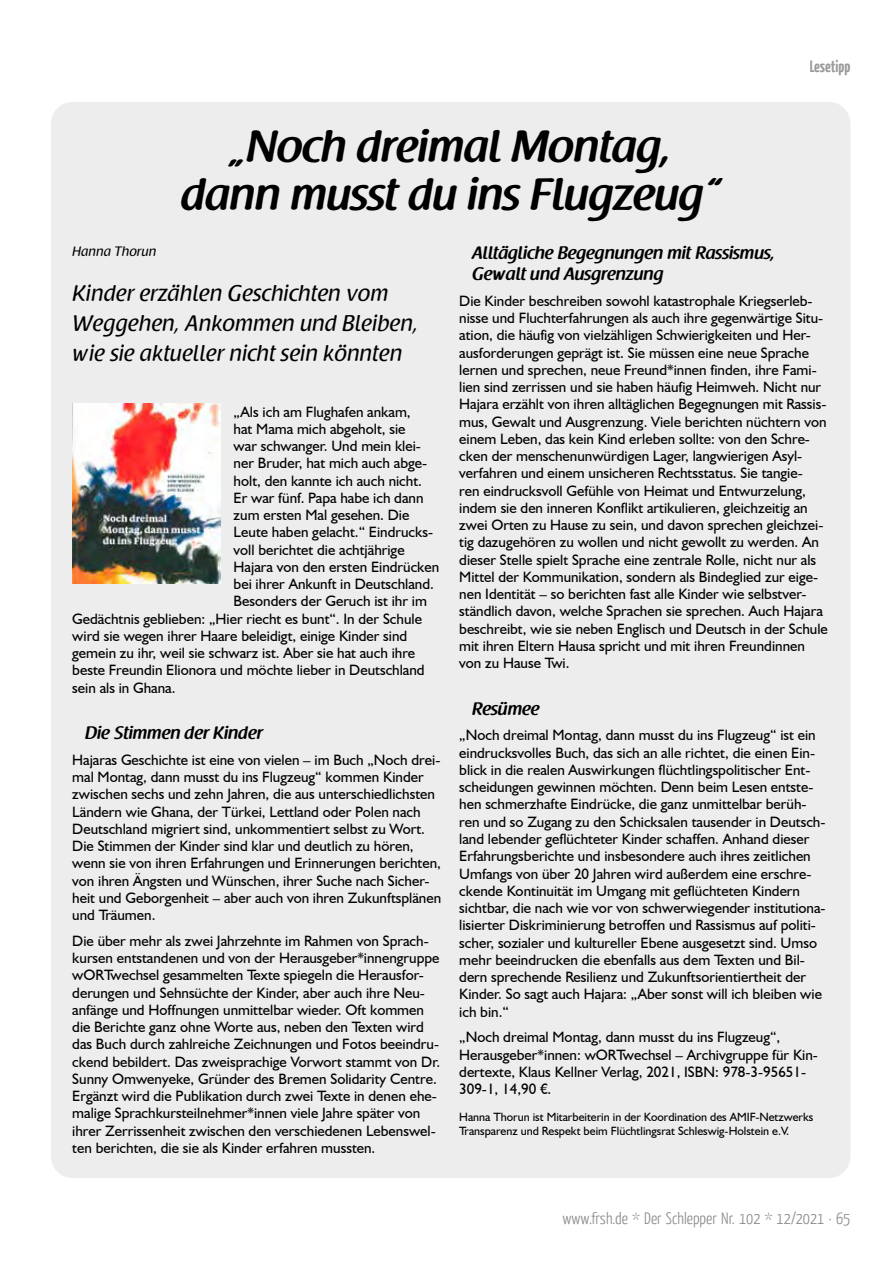
<style>
.page{position:relative;width:893px;height:1263px;background:#fff}
.page>*{position:absolute;margin:0;border:0;box-sizing:border-box;transform-origin:0 0}
.t1{font:600 45px/48px "Raspoutine";color:#000;text-align:center}
.t2{font:22.5px/30px "Raspoutine Classic";color:#000}
.t3{font:600 18px/21px "Raspoutine";color:#000}
.t4{font:300 16.5px "Yanone Kaffeesatz";color:#878787}
.t5{font:700 16.5px "Yanone Kaffeesatz";color:#575756}
.t6{font:15px/17.2px "Humanist 521 BT";color:#000}
.t7{font:13.5px "Raspoutine Classic";color:#000}
.t8{font:12px/13.5px "Humanist 521 BT";color:#000}
</style>
<div class="page">
<div style="left:51px;top:102px;width:799px;height:1076px;background:#ededed;border-radius:21px"></div>
<img style="left:72px;top:404px;width:149px;height:179px">
<h1 class="t1" style="left:181px;top:124px;width:541px">„Noch dreimal Montag, dann musst du ins Flugzeug“</h1>
<p class="t5" style="left:809px;top:55px;width:42px">Lesetipp</p>
<p class="t7" style="left:72px;top:244px;width:86px">Hanna Thorun</p>
<h2 class="t2" style="left:72px;top:279px;width:347px">Kinder erzählen Geschichten vom<br>Weggehen, Ankommen und Bleiben, wie sie aktueller nicht sein könnten</h2>
<p class="t6" style="left:234px;top:403px;width:179px">„Als ich am Flughafen ankam,</p>
<p class="t6" style="left:234px;top:420px;width:173px">hat Mama mich abgeholt, sie</p>
<p class="t6" style="left:234px;top:437px;width:189px">war schwanger. Und mein klei-</p>
<p class="t6" style="left:234px;top:454px;width:195px">ner Bruder, hat mich auch abge-</p>
<p class="t6" style="left:234px;top:472px;width:190px">holt, den kannte ich auch nicht.</p>
<p class="t6" style="left:234px;top:489px;width:191px">Er war fünf. Papa habe ich dann</p>
<p class="t6" style="left:234px;top:506px;width:177px">zum ersten Mal gesehen. Die</p>
<p class="t6" style="left:234px;top:523px;width:201px">Leute haben gelacht.“ Eindrucks-</p>
<p class="t6" style="left:234px;top:541px;width:173px">voll berichtet die achtjährige</p>
<p class="t6" style="left:234px;top:558px;width:207px">Hajara von den ersten Eindrücken</p>
<p class="t6" style="left:234px;top:575px;width:202px">bei ihrer Ankunft in Deutschland.</p>
<p class="t6" style="left:234px;top:592px;width:195px">Besonders der Geruch ist ihr im</p>
<p class="t6" style="left:72px;top:610px;width:351px">Gedächtnis geblieben: „Hier riecht es bunt“. In der Schule</p>
<p class="t6" style="left:72px;top:627px;width:337px">wird sie wegen ihrer Haare beleidigt, einige Kinder sind</p>
<p class="t6" style="left:72px;top:644px;width:344px">gemein zu ihr, weil sie schwarz ist. Aber sie hat auch ihre</p>
<p class="t6" style="left:72px;top:661px;width:354px">beste Freundin Elionora und möchte lieber in Deutschland</p>
<p class="t6" style="left:72px;top:679px;width:105px">sein als in Ghana.</p>
<p class="t3" style="left:85px;top:723px;width:179px">Die Stimmen der Kinder</p>
<p class="t6" style="left:72px;top:751px;width:370px">Hajaras Geschichte ist eine von vielen – im Buch „Noch drei&shy;mal Montag, dann musst du ins Flugzeug“ kommen Kinder zwischen sechs und zehn Jahren, die aus unterschiedlichsten Ländern wie Ghana, der Türkei, Lettland oder Polen nach Deutschland migriert sind, unkommentiert selbst zu Wort.<br>Die Stimmen der Kinder sind klar und deutlich zu hören, wenn sie von ihren Erfahrungen und Erinnerungen berichten, von ihren Ängsten und Wünschen, ihrer Suche nach Sicher&shy;heit und Geborgenheit – aber auch von ihren Zukunftsplänen und Träumen.</p>
<p class="t6" style="left:72px;top:932px;width:369px">Die über mehr als zwei Jahrzehnte im Rahmen von Sprach&shy;kursen entstandenen und von der Herausgeber*innengruppe wORTwechsel gesammelten Texte spiegeln die Herausfor&shy;derungen und Sehnsüchte der Kinder, aber auch ihre Neu&shy;anfänge und Hoffnungen unmittelbar wieder. Oft kommen die Berichte ganz ohne Worte aus, neben den Texten wird das Buch durch zahlreiche Zeichnungen und Fotos beeindru&shy;ckend bebildert. Das zweisprachige Vorwort stammt von Dr.<br>Sunny Omwenyeke, Gründer des Bremen Solidarity Centre.<br>Ergänzt wird die Publikation durch zwei Texte in denen ehe&shy;malige Sprachkursteilnehmer*innen viele Jahre später von ihrer Zerrissenheit zwischen den verschiedenen Lebenswel&shy;ten berichten, die sie als Kinder erfahren mussten.</p>
<p class="t3" style="left:472px;top:243px;width:304px">Alltägliche Begegnungen mit Rassismus,<br>Gewalt und Ausgrenzung</p>
<p class="t6" style="left:459px;top:292px;width:370px">Die Kinder beschreiben sowohl katastrophale Kriegserleb&shy;nisse und Fluchterfahrungen als auch ihre gegenwärtige Situ&shy;ation, die häufig von vielzähligen Schwierigkeiten und Her&shy;ausforderungen geprägt ist. Sie müssen eine neue Sprache lernen und sprechen, neue Freund*innen finden, ihre Fami&shy;lien sind zerrissen und sie haben häufig Heimweh. Nicht nur Hajara erzählt von ihren alltäglichen Begegnungen mit Rassis&shy;mus, Gewalt und Ausgrenzung. Viele berichten nüchtern von einem Leben, das kein Kind erleben sollte: von den Schre&shy;cken der menschenunwürdigen Lager, langwierigen Asyl&shy;verfahren und einem unsicheren Rechtsstatus. Sie tangie-<br>ren eindrucksvoll Gefühle von Heimat und Entwurzelung, indem sie den inneren Konflikt artikulieren, gleichzeitig an zwei Orten zu Hause zu sein, und davon sprechen gleichzei&shy;tig dazugehören zu wollen und nicht gewollt zu werden. An dieser Stelle spielt Sprache eine zentrale Rolle, nicht nur als Mittel der Kommunikation, sondern als Bindeglied zur eige&shy;nen Identität – so berichten fast alle Kinder wie selbstver&shy;ständlich davon, welche Sprachen sie sprechen. Auch Hajara beschreibt, wie sie neben Englisch und Deutsch in der Schule mit ihren Eltern Hausa spricht und mit ihren Freundinnen von zu Hause Twi.</p>
<p class="t3" style="left:472px;top:698px;width:69px">Resümee</p>
<p class="t6" style="left:459px;top:726px;width:368px">„Noch dreimal Montag, dann musst du ins Flugzeug“ ist ein eindrucksvolles Buch, das sich an alle richtet, die einen Ein&shy;blick in die realen Auswirkungen flüchtlingspolitischer Ent&shy;scheidungen gewinnen möchten. Denn beim Lesen entste&shy;hen schmerzhafte Eindrücke, die ganz unmittelbar berüh&shy;ren und so Zugang zu den Schicksalen tausender in Deutsch&shy;land lebender geflüchteter Kinder schaffen. Anhand dieser Erfahrungsberichte und insbesondere auch ihres zeitlichen Umfangs von über 20 Jahren wird außerdem eine erschre&shy;ckende Kontinuität im Umgang mit geflüchteten Kindern sichtbar, die nach wie vor von schwerwiegender institutiona&shy;lisierter Diskriminierung betroffen und Rassismus auf politi&shy;scher, sozialer und kultureller Ebene ausgesetzt sind. Umso mehr beeindrucken die ebenfalls aus dem Texten und Bil&shy;dern sprechende Resilienz und Zukunftsorientiertheit der Kinder. So sagt auch Hajara: „Aber sonst will ich bleiben wie ich bin.“</p>
<p class="t6" style="left:459px;top:1028px;width:360px">„Noch dreimal Montag, dann musst du ins Flugzeug“, Herausgeber*innen: wORTwechsel – Archivgruppe für Kin&shy;dertexte, Klaus Kellner Verlag, 2021, ISBN: 978-3-95651- 309-1, 14,90 €.</p>
<p class="t8" style="left:459px;top:1110px;width:356px">Hanna Thorun ist Mitarbeiterin in der Koordination des AMIF-Netzwerks<br>Transparenz und Respekt beim Flüchtlingsrat Schleswig-Holstein e.V.</p>
<p class="t4" style="left:562px;top:1208px;width:290px">www.frsh.de * Der Schlepper Nr. 102 * 12/2021 · 65</p>
</div>
